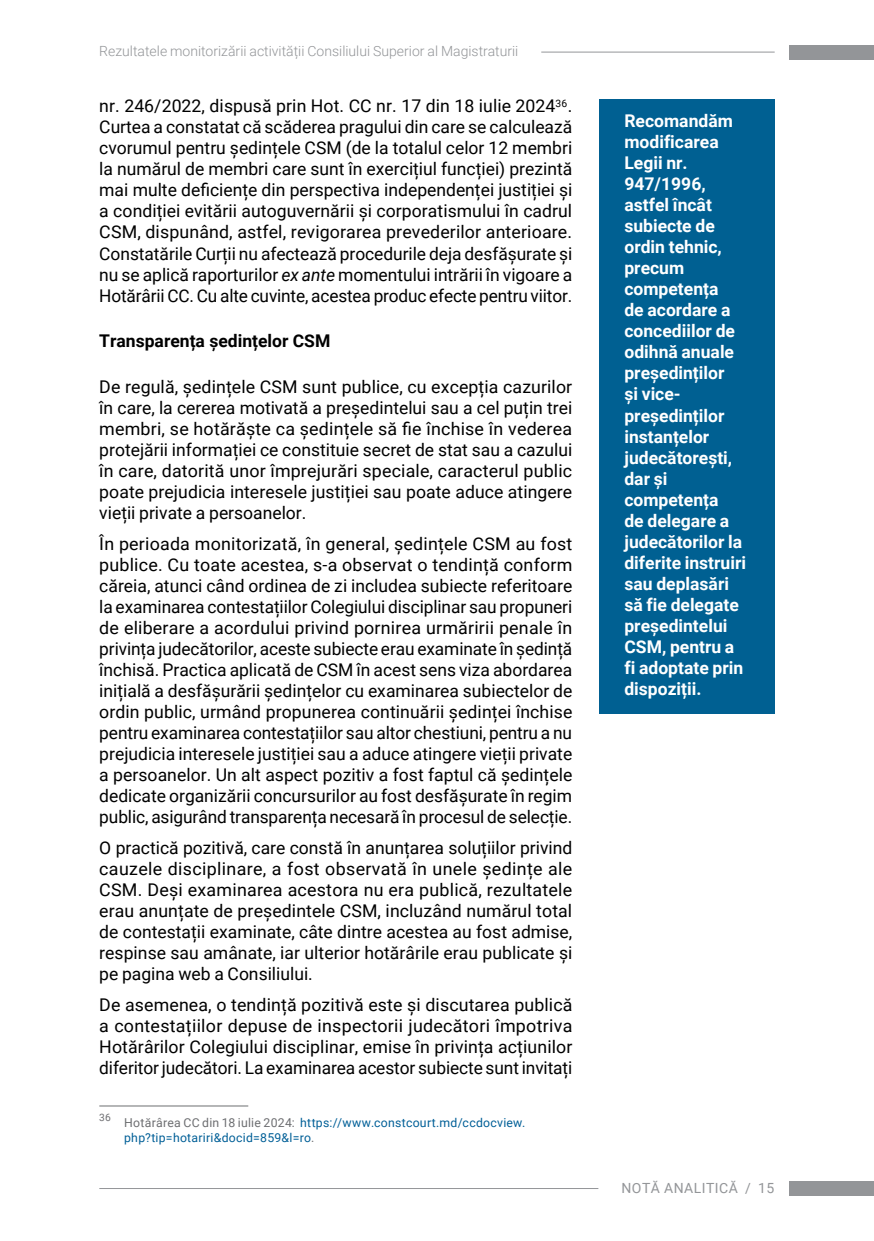
<style>
.page{position:relative;width:874px;height:1241px;background:#fff}
.page>*{position:absolute;margin:0;border:0;box-sizing:border-box;transform-origin:0 0}
.t1{font:17.5px/21px "Roboto";letter-spacing:-.005em;color:#000;text-align:justify}
.t2{font:700 17.5px/21px "Roboto";color:#fff}
.t3{font:700 17.5px "Roboto";color:#000}
.t4{font:300 14px "Roboto";color:#939598}
.t5{font:14px "Roboto";letter-spacing:.035em;color:#939598}
.t6{font:12.25px/14.7px "Roboto";letter-spacing:.02em;color:#005f97}
.t7{font:10.15px "Roboto";color:#6d6e71}
.s1{font-style:italic}
.s2{color:#6d6e71}
</style>
<div class="page">
<hr style="left:541px;top:52px;width:233px;height:1px;background:#939598">
<hr style="left:99px;top:1187px;width:499px;height:1px;background:#939598">
<div style="left:788px;top:45px;width:85px;height:14px;background:#939598"></div>
<div style="left:788px;top:1180px;width:85px;height:15px;background:#939598"></div>
<hr style="left:99px;top:1105px;width:149px;height:1px;background:#6d6e71">
<div style="left:599px;top:99px;width:175px;height:614px;background:#006092"></div>
<p class="t4" style="left:99px;top:41px;width:420px">Rezultatele monitorizării activității Consiliului Superior al Magistraturii</p>
<p class="t1" style="left:99px;top:95px;width:474px">nr. 246/2022, dispusă prin Hot. CC nr. 17 din 18 iulie 2024<sup>36</sup>.<br>Curtea a constatat că scăderea pragului din care se calculează cvorumul pentru ședințele CSM (de la totalul celor 12 membri la numărul de membri care sunt în exercițiul funcției) prezintă mai multe deficiențe din perspectiva independenței justiției și a condiției evitării autoguvernării și corporatismului în cadrul CSM, dispunând, astfel, revigorarea prevederilor anterioare.<br>Constatările Curții nu afectează procedurile deja desfășurate și nu se aplică raporturilor <span class="s1">ex ante</span> momentului intrării în vigoare a Hotărârii CC. Cu alte cuvinte, acestea produc efecte pentru viitor.</p>
<p class="t3" style="left:99px;top:329px;width:232px">Transparența ședințelor CSM</p>
<p class="t1" style="left:99px;top:376px;width:474px">De regulă, ședințele CSM sunt publice, cu excepția cazurilor în care, la cererea motivată a președintelui sau a cel puțin trei membri, se hotărăște ca ședințele să fie închise în vederea protejării informației ce constituie secret de stat sau a cazului în care, datorită unor împrejurări speciale, caracterul public poate prejudicia interesele justiției sau poate aduce atingere vieții private a persoanelor.</p>
<p class="t1" style="left:99px;top:532px;width:474px">În perioada monitorizată, în general, ședințele CSM au fost publice. Cu toate acestea, s-a observat o tendință conform căreia, atunci când ordinea de zi includea subiecte referitoare la examinarea contestațiilor Colegiului disciplinar sau propuneri de eliberare a acordului privind pornirea urmăririi penale în privința judecătorilor, aceste subiecte erau examinate în ședință închisă. Practica aplicată de CSM în acest sens viza abordarea inițială a desfășurării ședințelor cu examinarea subiectelor de ordin public, urmând propunerea continuării ședinței închise pentru examinarea contestațiilor sau altor chestiuni, pentru a nu prejudicia interesele justiției sau a aduce atingere vieții private a persoanelor. Un alt aspect pozitiv a fost faptul că ședințele dedicate organizării concursurilor au fost desfășurate în regim public, asigurând transparența necesară în procesul de selecție.</p>
<p class="t1" style="left:99px;top:836px;width:474px">O practică pozitivă, care constă în anunțarea soluțiilor privind cauzele disciplinare, a fost observată în unele ședințe ale CSM. Deși examinarea acestora nu era publică, rezultatele erau anunțate de președintele CSM, incluzând numărul total de contestații examinate, câte dintre acestea au fost admise, respinse sau amânate, iar ulterior hotărârile erau publicate și pe pagina web a Consiliului.</p>
<p class="t1" style="left:99px;top:993px;width:474px">De asemenea, o tendință pozitivă este și discutarea publică a contestațiilor depuse de inspectorii judecători împotriva Hotărârilor Colegiului disciplinar, emise în privința acțiunilor diferitor judecători. La examinarea acestor subiecte sunt invitați</p>
<p class="t7" style="left:99px;top:1110px;width:13px">36</p>
<p class="t6" style="left:124px;top:1114px;width:402px"><span class="s2">Hotărârea CC din 18 iulie 2024:</span> https://www.constcourt.md/ccdocview. php?tip=hotariri&amp;docid=859&amp;l=ro<span class="s2">.</span></p>
<p class="t2" style="left:624px;top:110px;width:123px">Recomandăm modificarea<br>Legii nr.<br>947/1996, astfel încât subiecte de ordin tehnic, precum competența<br>de acordare a concediilor de odihnă anuale președinților<br>și vice&shy;președinților instanțelor judecătorești, dar și competența<br>de delegare a judecătorilor la diferite instruiri sau deplasări să fie delegate președintelui<br>CSM, pentru a fi adoptate prin dispoziții.</p>
<p class="t5" style="left:621px;top:1178px;width:154px">NOTĂ ANALITICĂ / 15</p>
</div>
